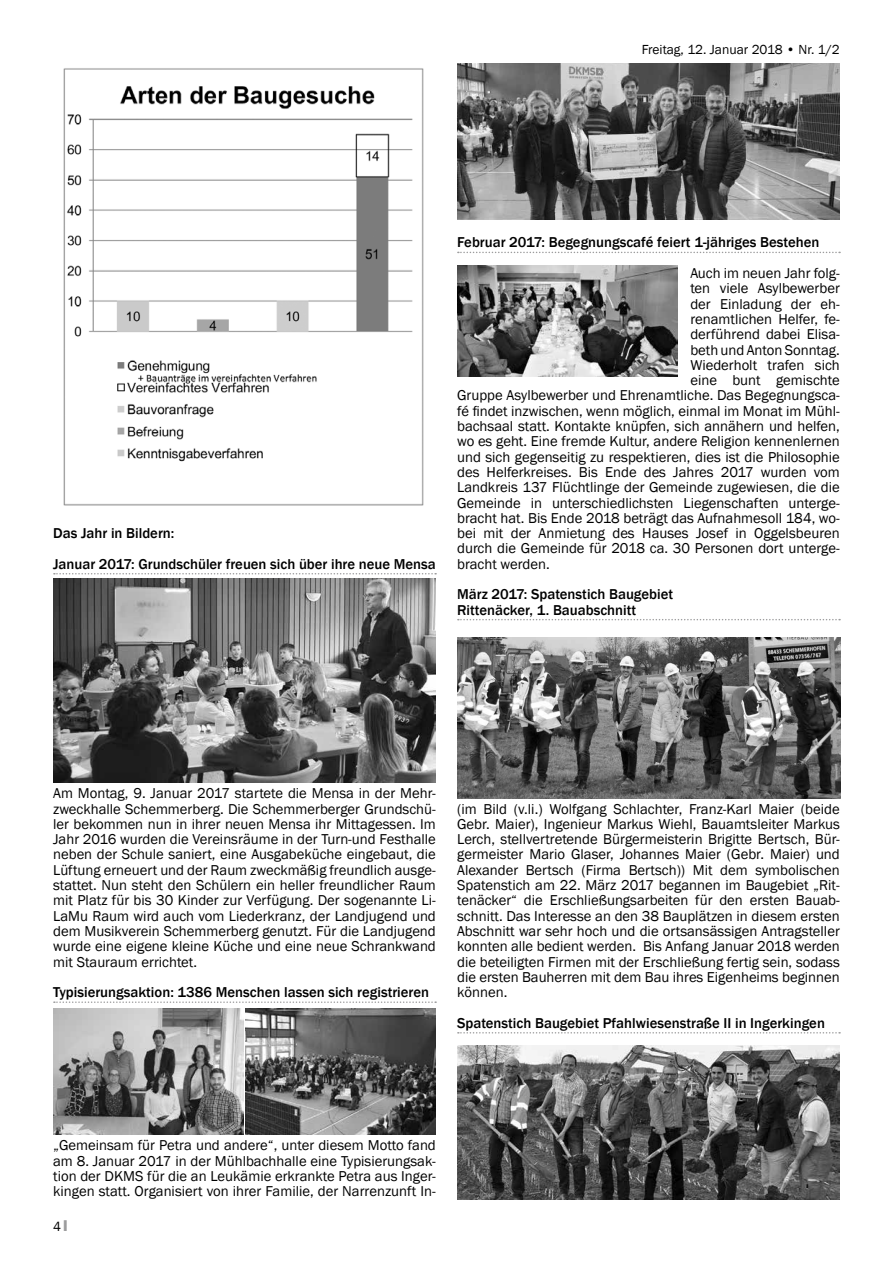
<style>
.page{position:relative;width:893px;height:1263px;background:#fff}
.page>*{position:absolute;margin:0;border:0;box-sizing:border-box;transform-origin:0 0}
.t1{font:14.7px/15.3px "Franklin Gothic";color:#000;text-align:justify}
.t2{font:500 14.7px/30.6px "Franklin Gothic";color:#000}
.t3{font:13.5px "Franklin Gothic";color:#000}
.s1{font-family:"Impact";color:#9c9c9d}
</style>
<div class="page">
<svg style="left:54px;top:573px;width:382px;height:1px"></svg>
<svg style="left:54px;top:1001px;width:382px;height:2px"></svg>
<img style="left:63px;top:68px;width:361px;height:438px">
<img style="left:53px;top:579px;width:383px;height:204px">
<img style="left:246px;top:1008px;width:190px;height:127px">
<img style="left:53px;top:1008px;width:190px;height:127px">
<svg style="left:458px;top:252px;width:382px;height:1px"></svg>
<svg style="left:458px;top:619px;width:382px;height:1px"></svg>
<svg style="left:458px;top:1032px;width:382px;height:1px"></svg>
<img style="left:457px;top:63px;width:383px;height:157px">
<img style="left:457px;top:266px;width:221px;height:111px">
<img style="left:457px;top:638px;width:383px;height:160px">
<img style="left:457px;top:1046px;width:383px;height:153px">
<p class="t3" style="left:642px;top:41px;width:200px">Freitag, 12. Januar 2018 • Nr. 1/2</p>
<p class="t2" style="left:53px;top:518px;width:384px">Das Jahr in Bildern:<br>Januar 2017: Grundschüler freuen sich über ihre neue Mensa</p>
<p class="t2" style="left:457px;top:227px;width:364px">Februar 2017: Begegnungscafé feiert 1-jähriges Bestehen</p>
<p class="t1" style="left:690px;top:266px;width:151px">Auch im neuen Jahr folg-</p>
<p class="t1" style="left:690px;top:281px;width:151px">ten viele Asylbewerber</p>
<p class="t1" style="left:690px;top:296px;width:151px">der Einladung der eh-</p>
<p class="t1" style="left:690px;top:312px;width:151px">renamtlichen Helfer, fe-</p>
<p class="t1" style="left:690px;top:327px;width:151px">derführend dabei Elisa-</p>
<p class="t1" style="left:690px;top:342px;width:151px">beth und Anton Sonntag.</p>
<p class="t1" style="left:690px;top:358px;width:151px">Wiederholt trafen sich</p>
<p class="t1" style="left:690px;top:373px;width:151px">eine bunt gemischte</p>
<p class="t1" style="left:457px;top:388px;width:384px">Gruppe Asylbewerber und Ehrenamtliche. Das Begegnungsca-</p>
<p class="t1" style="left:457px;top:403px;width:384px">fé findet inzwischen, wenn möglich, einmal im Monat im Mühl-</p>
<p class="t1" style="left:457px;top:419px;width:384px">bachsaal statt. Kontakte knüpfen, sich annähern und helfen,</p>
<p class="t1" style="left:457px;top:434px;width:384px">wo es geht. Eine fremde Kultur, andere Religion kennenlernen</p>
<p class="t1" style="left:457px;top:449px;width:384px">und sich gegenseitig zu respektieren, dies ist die Philosophie</p>
<p class="t1" style="left:457px;top:465px;width:384px">des Helferkreises. Bis Ende des Jahres 2017 wurden vom</p>
<p class="t1" style="left:457px;top:480px;width:384px">Landkreis 137 Flüchtlinge der Gemeinde zugewiesen, die die</p>
<p class="t1" style="left:457px;top:495px;width:384px">Gemeinde in unterschiedlichsten Liegenschaften unterge-</p>
<p class="t1" style="left:457px;top:511px;width:384px">bracht hat. Bis Ende 2018 beträgt das Aufnahmesoll 184, wo-</p>
<p class="t1" style="left:457px;top:526px;width:384px">bei mit der Anmietung des Hauses Josef in Oggelsbeuren</p>
<p class="t1" style="left:457px;top:541px;width:384px">durch die Gemeinde für 2018 ca. 30 Personen dort unterge-</p>
<p class="t1" style="left:457px;top:556px;width:94px">bracht werden.</p>
<p class="t2" style="left:457px;top:587px;width:218px;line-height:15.3px">März 2017: Spatenstich Baugebiet<br>Rittenäcker, 1. Bauabschnitt</p>
<p class="t1" style="left:53px;top:786px;width:384px">Am Montag, 9. Januar 2017 startete die Mensa in der Mehr&shy;zweckhalle Schemmerberg. Die Schemmerberger Grundschü&shy;ler bekommen nun in ihrer neuen Mensa ihr Mittagessen. Im Jahr 2016 wurden die Vereinsräume in der Turn-und Festhalle neben der Schule saniert, eine Ausgabeküche eingebaut, die Lüftung erneuert und der Raum zweckmäßig freundlich ausge&shy;stattet. Nun steht den Schülern ein heller freundlicher Raum mit Platz für bis 30 Kinder zur Verfügung. Der sogenannte Li-LaMu Raum wird auch vom Liederkranz, der Landjugend und dem Musikverein Schemmerberg genutzt. Für die Landjugend wurde eine eigene kleine Küche und eine neue Schrankwand mit Stauraum errichtet.</p>
<p class="t2" style="left:53px;top:977px;width:377px">Typisierungsaktion: 1386 Menschen lassen sich registrieren</p>
<p class="t1" style="left:457px;top:801px;width:384px">(im Bild (v.li.) Wolfgang Schlachter, Franz-Karl Maier (beide Gebr. Maier), Ingenieur Markus Wiehl, Bauamtsleiter Markus Lerch, stellvertretende Bürgermeisterin Brigitte Bertsch, Bür&shy;germeister Mario Glaser, Johannes Maier (Gebr. Maier) und Alexander Bertsch (Firma Bertsch)) Mit dem symbolischen Spatenstich am 22. März 2017 begannen im Baugebiet „Rit&shy;tenäcker“ die Erschließungsarbeiten für den ersten Bauab&shy;schnitt. Das Interesse an den 38 Bauplätzen in diesem ersten Abschnitt war sehr hoch und die ortsansässigen Antragsteller konnten alle bedient werden. Bis Anfang Januar 2018 werden die beteiligten Firmen mit der Erschließung fertig sein, sodass die ersten Bauherren mit dem Bau ihres Eigenheims beginnen können.</p>
<p class="t2" style="left:457px;top:1008px;width:369px">Spatenstich Baugebiet Pfahlwiesenstraße II in Ingerkingen</p>
<p class="t1" style="left:53px;top:1138px;width:384px">„Gemeinsam für Petra und andere“, unter diesem Motto fand am 8. Januar 2017 in der Mühlbachhalle eine Typisierungsak&shy;tion der DKMS für die an Leukämie erkrankte Petra aus Inger&shy;kingen statt. Organisiert von ihrer Familie, der Narrenzunft In-</p>
<p class="t3" style="left:53px;top:1218px;width:16px">4 <span class="s1">I</span></p>
</div>
